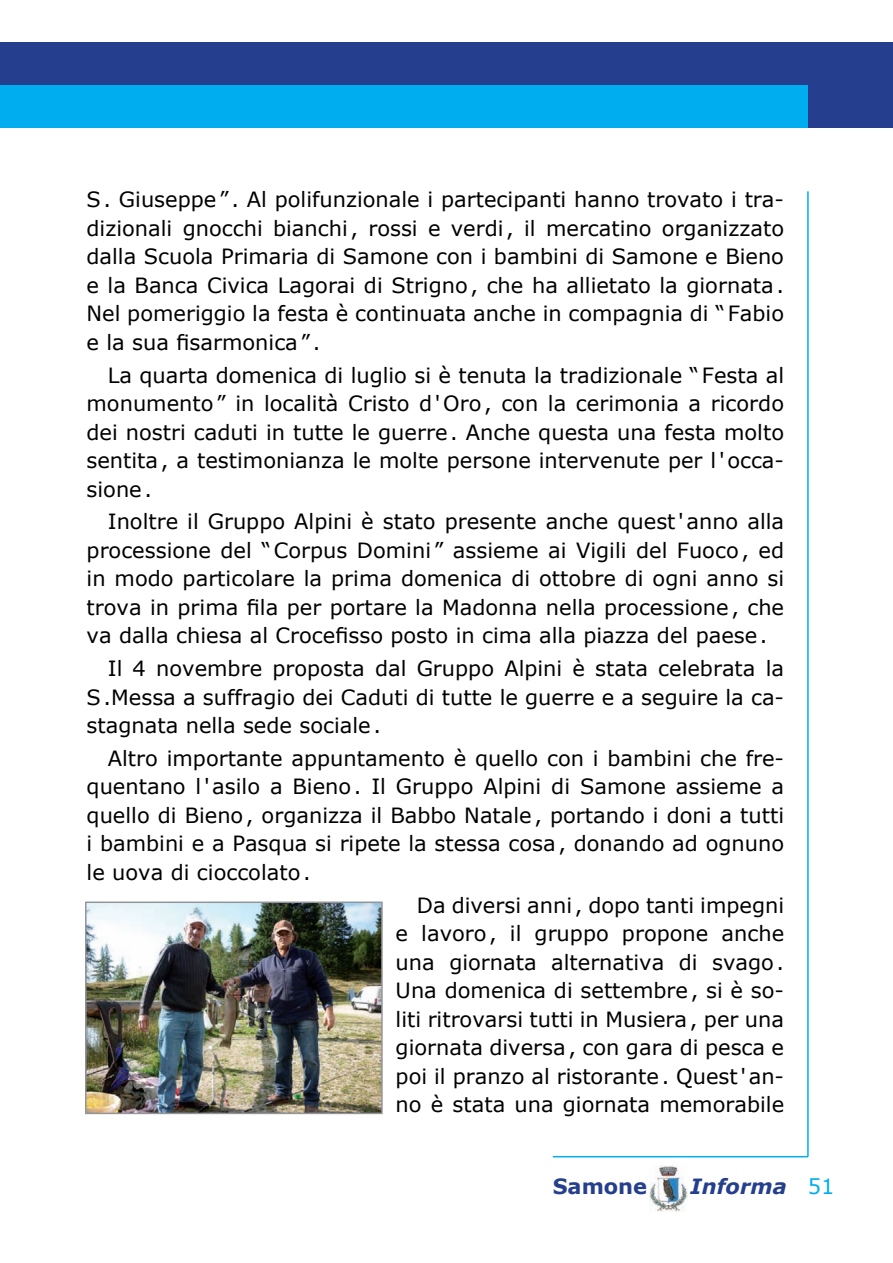
<style>
.page{position:relative;width:893px;height:1263px;background:#fff}
.page>*{position:absolute;margin:0;border:0;box-sizing:border-box;transform-origin:0 0}
.t1{font:21px/28.5px "Verdana";color:#000;text-align:justify}
.t2{font:italic 700 21px "Verdana";color:#253f8e}
.t3{font:700 21px "Verdana";color:#253f8e}
.s1{font-weight:400;font-style:normal;color:#00aeef}
</style>
<div class="page">
<div style="left:0;top:85px;width:893px;height:43px;background:#00aeef"></div>
<div style="left:0;top:43px;width:893px;height:42px;background:#253f8e"></div>
<div style="left:808px;top:43px;width:85px;height:85px;background:#253f8e"></div>
<hr style="left:807px;top:191px;width:2px;height:966px;background:#00aeef">
<hr style="left:553px;top:1156px;width:255px;height:1px;background:#00aeef">
<img style="left:649px;top:1165px;width:38px;height:47px">
<img style="left:88px;top:904px;width:292px;height:207px">
<div style="left:85px;top:901px;width:298px;height:213px;border:2px solid #939598"></div>
<p class="t1" style="left:87px;top:186px;width:699px">S. Giuseppe” . Al polifunzionale i partecipanti hanno trovato i tra&shy;dizionali gnocchi bianchi, rossi e verdi, il mercatino organizzato dalla Scuola Primaria di Samone con i bambini di Samone e Bieno e la Banca Civica Lagorai di Strigno, che ha allietato la giornata.<br>Nel pomeriggio la festa è continuata anche in compagnia di “Fabio e la sua fisarmonica” .</p>
<p class="t1" style="left:87px;top:361px;width:699px;text-indent:21px">La quarta domenica di luglio si è tenuta la tradizionale “Festa al monumento” in località Cristo d'Oro, con la cerimonia a ricordo dei nostri caduti in tutte le guerre. Anche questa una festa molto sentita, a testimonianza le molte persone intervenute per l'occa&shy;sione.</p>
<p class="t1" style="left:87px;top:508px;width:699px;text-indent:21px">Inoltre il Gruppo Alpini è stato presente anche quest'anno alla processione del “Corpus Domini ” assieme ai Vigili del Fuoco, ed in modo particolare la prima domenica di ottobre di ogni anno si trova in prima fila per portare la Madonna nella processione, che va dalla chiesa al Crocefisso posto in cima alla piazza del paese.</p>
<p class="t1" style="left:87px;top:655px;width:699px;text-indent:21px">Il 4 novembre proposta dal Gruppo Alpini è stata celebrata la S.Messa a suffragio dei Caduti di tutte le guerre e a seguire la ca&shy;stagnata nella sede sociale.</p>
<p class="t1" style="left:87px;top:744px;width:699px;text-indent:21px">Altro importante appuntamento è quello con i bambini che fre&shy;quentano l'asilo a Bieno. Il Gruppo Alpini di Samone assieme a quello di Bieno, organizza il Babbo Natale, portando i doni a tutti i bambini e a Pasqua si ripete la stessa cosa, donando ad ognuno le uova di cioccolato.</p>
<p class="t1" style="left:396px;top:891px;width:390px;text-indent:21px">Da diversi anni, dopo tanti impegni e lavoro, il gruppo propone anche una giornata alternativa di svago.<br>Una domenica di settembre, si è so&shy;liti ritrovarsi tutti in Musiera, per una giornata diversa, con gara di pesca e poi il pranzo al ristorante. Quest'an&shy;no è stata una giornata memorabile</p>
<p class="t3" style="left:553px;top:1173px;width:96px">Samone</p>
<p class="t2" style="left:690px;top:1173px;width:146px">Informa <span class="s1">51</span></p>
</div>
